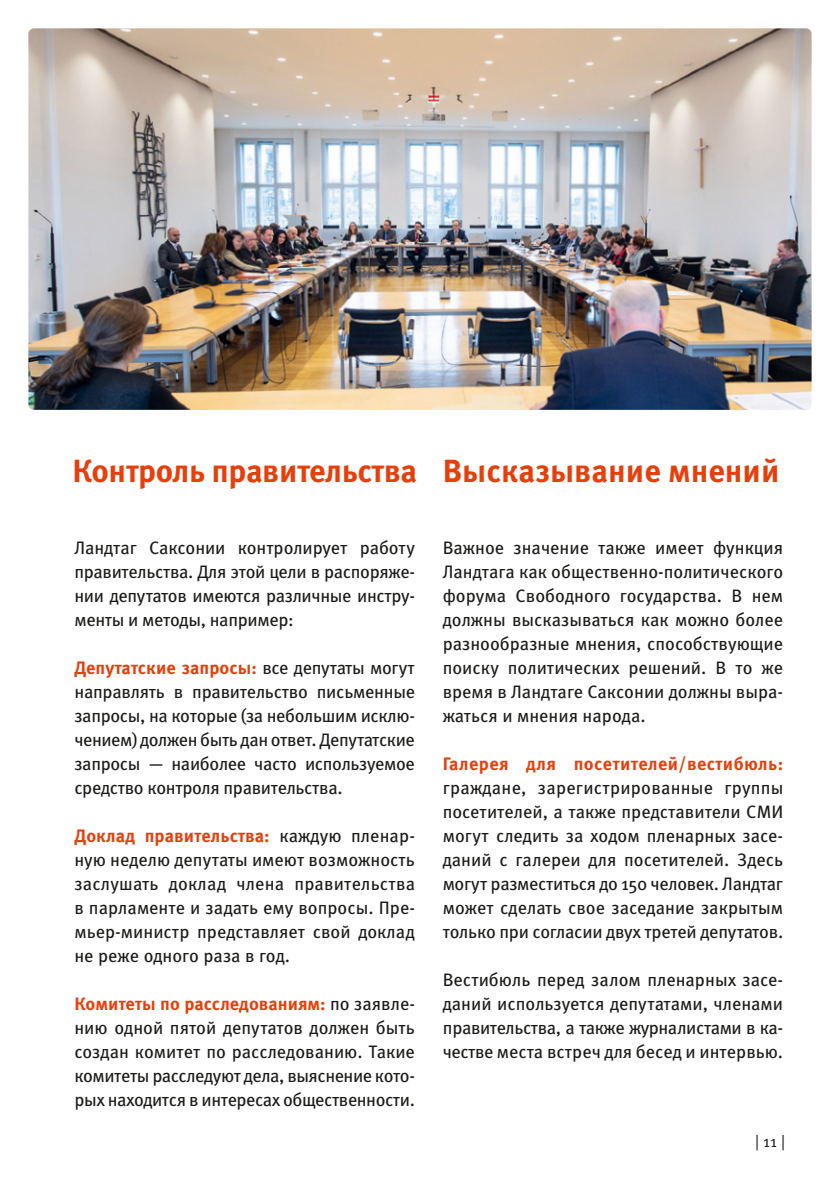
<style>
.page{position:relative;width:840px;height:1191px;background:#fff}
.page>*{position:absolute;margin:0;border:0;box-sizing:border-box;transform-origin:0 0}
.t1{font:700 32px "Meta Pro";letter-spacing:-.015em;color:#e73f0c}
.t2{font:18px/24px "Meta Pro";letter-spacing:-.02em;color:#1a1a18;text-align:justify}
.t3{font:16px "Meta Pro Norm";color:#1a1a18}
.s1{font-weight:700;color:#e73f0c}
</style>
<div class="page">
<img style="left:28px;top:28px;width:783px;height:382px">
<h2 class="t1" style="left:72px;top:446px;width:346px">Контроль правительства</h2>
<p class="t2" style="left:74px;top:534px;width:342px">Ландтаг Саксонии контролирует работу правительства. Для этой цели в распоряже&shy;нии депутатов имеются различные инстру&shy;менты и методы, например:</p>
<p class="t2" style="left:74px;top:654px;width:342px"><span class="s1">Депутатские запросы:</span> все депутаты могут направлять в правительство письменные запросы, на которые (за небольшим исклю&shy;чением) должен быть дан ответ. Депутатские запросы — наиболее часто используемое средство контроля правительства.</p>
<p class="t2" style="left:74px;top:822px;width:342px"><span class="s1">Доклад правительства:</span> каждую пленар&shy;ную неделю депутаты имеют возможность заслушать доклад члена правительства в парламенте и задать ему вопросы. Пре&shy;мьер-министр представляет свой доклад не реже одного раза в год.</p>
<p class="t2" style="left:74px;top:990px;width:342px"><span class="s1">Комитеты по расследованиям:</span> по заявле&shy;нию одной пятой депутатов должен быть создан комитет по расследованию. Такие комитеты расследуют дела, выяснение кото&shy;рых находится в интересах общественности.</p>
<h2 class="t1" style="left:442px;top:446px;width:338px">Высказывание мнений</h2>
<p class="t2" style="left:442px;top:534px;width:342px">Важное значение также имеет функция Ландтага как общественно-политического форума Свободного государства. В нем должны высказываться как можно более разнообразные мнения, способствующие поиску политических решений. В то же время в Ландтаге Саксонии должны выра&shy;жаться и мнения народа.</p>
<p class="t2" style="left:442px;top:750px;width:342px"><span class="s1">Галерея для посетителей/вестибюль: </span>граждане, зарегистрированные группы посетителей, а также представители СМИ могут следить за ходом пленарных засе&shy;даний с галереи для посетителей. Здесь могут разместиться до 150 человек. Ландтаг может сделать свое заседание закрытым только при согласии двух третей депутатов.</p>
<p class="t2" style="left:442px;top:966px;width:342px">Вестибюль перед залом пленарных засе&shy;даний используется депутатами, членами правительства, а также журналистами в ка&shy;честве места встреч для бесед и интервью.</p>
<p class="t3" style="left:754px;top:1129px;width:32px">| 11 |</p>
</div>
